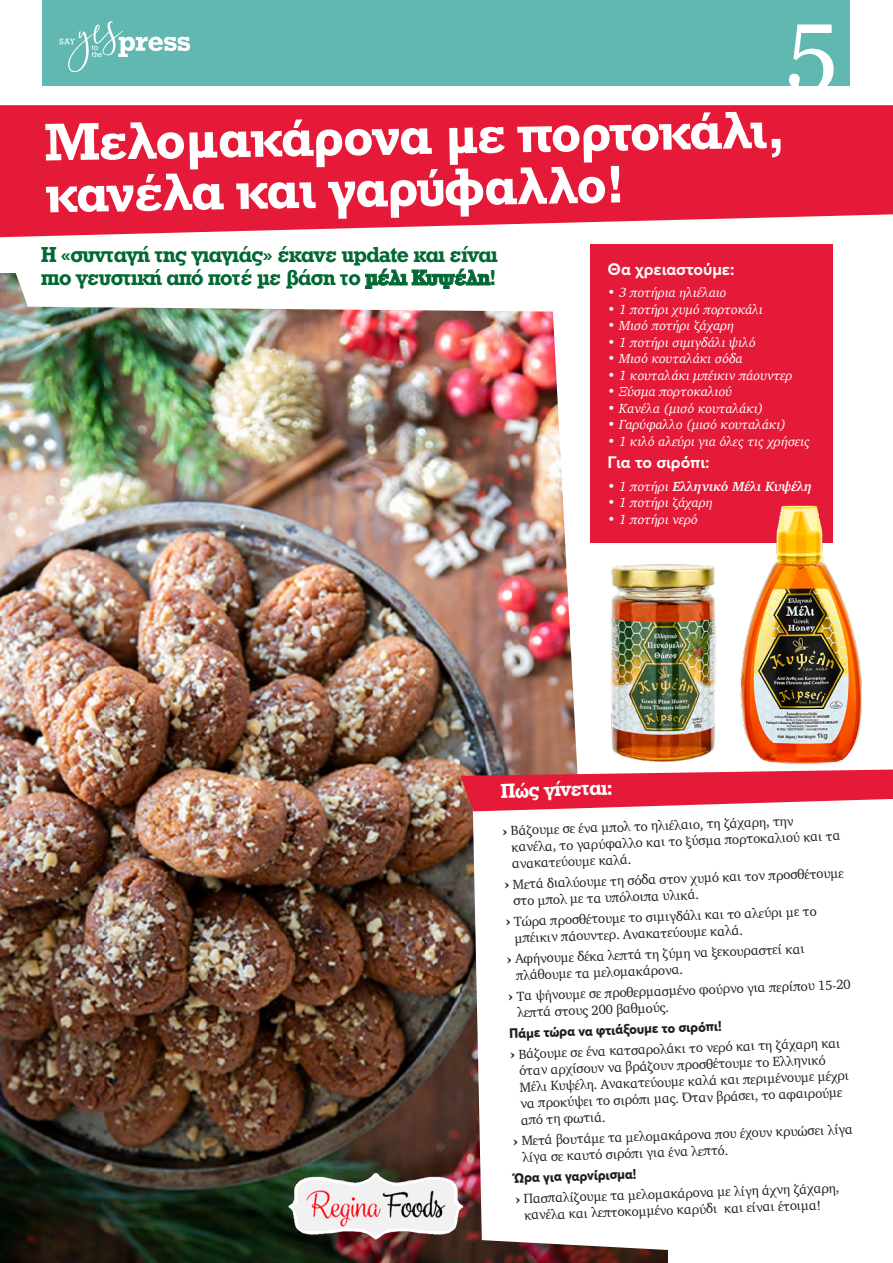
<style>
.page{position:relative;width:893px;height:1263px;background:#fff}
.page>*{position:absolute;margin:0;border:0;box-sizing:border-box;transform-origin:0 0}
.t1{font:97.5px "Georgia";color:#fff}
.t2{font:700 49.65px/51.9px "Rockwell";color:#fff}
.t3{font:22.5px/22.5px "UB Rockwell Bold";letter-spacing:-.025em;color:#006933}
.t4{font:21px "UB Rockwell Bold";color:#fff}
.t5{font:700 16.5px "Averta";letter-spacing:-.005em;color:#fff}
.t6{font:13.5px/16.5px "Charter";color:#231f20}
.t7{font:italic 13.5px "Charter";letter-spacing:-.005em;color:#fff}
.t8{font:800 13.5px "Averta";color:#231f20}
.t9{font:italic 700 13.5px "Charter";letter-spacing:-.005em;color:#fff}
.s1{font-weight:400}
.s2{font-family:"Georgia";font-weight:700}
</style>
<div class="page">
<img style="left:0;top:315px;width:667px;height:948px">
<div style="left:43px;top:0;width:807px;height:85px;background:#61b8b0"></div>
<svg style="left:60px;top:21px;width:130px;height:51px"></svg>
<img style="left:552px;top:315px;width:115px;height:454px">
<svg style="left:0;top:237px;width:553px;height:78px"></svg>
<svg style="left:472px;top:811px;width:196px;height:451px"></svg>
<svg style="left:0;top:105px;width:893px;height:132px;background:#e72d49"></svg>
<svg style="left:460px;top:769px;width:433px;height:42px"></svg>
<div style="left:590px;top:244px;width:243px;height:299px;background:#e51a38"></div>
<img style="left:740px;top:505px;width:122px;height:259px">
<img style="left:287px;top:1171px;width:178px;height:70px">
<img style="left:607px;top:561px;width:109px;height:203px">
<h2 class="t2" style="left:44px;top:116px;width:743px;rotate:-1deg">Μελομακάρονα με πορτοκάλι, κανέλα και γαρύφαλλο!</h2>
<h1 class="t1" style="left:786px;top:-29px;width:53px">5</h1>
<h3 class="t3" style="left:41px;top:244px;width:458px">Η «συνταγή της γιαγιάς» έκανε update και είναι πιο γευστική από ποτέ με βάση το μέλι Κυψέλη!</h3>
<p class="t5" style="left:607px;top:259px;width:128px">Θα χρειαστούμε:</p>
<p class="t7" style="left:607px;top:281px;width:121px">• 3 ποτήρια ηλιέλαιο</p>
<p class="t7" style="left:607px;top:298px;width:157px">• 1 ποτήρι χυμό πορτοκάλι</p>
<p class="t7" style="left:607px;top:314px;width:128px">• Μισό ποτήρι ζάχαρη</p>
<p class="t7" style="left:607px;top:331px;width:150px">• 1 ποτήρι σιμιγδάλι ψιλό</p>
<p class="t7" style="left:607px;top:347px;width:137px">• Μισό κουταλάκι σόδα</p>
<p class="t7" style="left:607px;top:364px;width:186px">• 1 κουταλάκι μπέικιν πάουντερ</p>
<p class="t7" style="left:607px;top:380px;width:126px">• Ξύσμα πορτοκαλιού</p>
<p class="t7" style="left:607px;top:397px;width:157px">• Κανέλα (μισό κουταλάκι)</p>
<p class="t7" style="left:607px;top:413px;width:180px">• Γαρύφαλλο (μισό κουταλάκι)</p>
<p class="t7" style="left:607px;top:430px;width:204px">• 1 κιλό αλεύρι για όλες τις χρήσεις</p>
<p class="t5" style="left:607px;top:452px;width:104px">Για το σιρόπι:</p>
<p class="t9" style="left:607px;top:475px;width:206px"><span class="s1">• 1 ποτήρι</span> Ελληνικό Μέλι Κυψέλη</p>
<p class="t7" style="left:607px;top:491px;width:107px">• 1 ποτήρι ζάχαρη</p>
<p class="t7" style="left:607px;top:508px;width:92px">• 1 ποτήρι νερό</p>
<h3 class="t4" style="left:500px;top:779px;width:113px;rotate:-2deg">Πώς γίνεται:</h3>
<p class="t6" style="left:511px;top:822px;width:331px;text-indent:-9px;rotate:-2deg"><span class="s2">›</span> Βάζουμε σε ένα μπολ το ηλιέλαιο, τη ζάχαρη, την κανέλα, το γαρύφαλλο και το ξύσμα πορτοκαλιού και τα ανακατεύουμε καλά.</p>
<p class="t6" style="left:512px;top:876px;width:333px;text-indent:-9px;rotate:-2deg"><span class="s2">›</span> Μετά διαλύουμε τη σόδα στον χυμό και τον προσθέτουμε στο μπολ με τα υπόλοιπα υλικά.</p>
<p class="t6" style="left:514px;top:913px;width:304px;text-indent:-9px;rotate:-2deg"><span class="s2">›</span> Τώρα προσθέτουμε το σιμιγδάλι και το αλεύρι με το μπέικιν πάουντερ. Ανακατεύουμε καλά.</p>
<p class="t6" style="left:515px;top:950px;width:291px;text-indent:-9px;rotate:-2deg"><span class="s2">›</span> Αφήνουμε δέκα λεπτά τη ζύμη να ξεκουραστεί και πλάθουμε τα μελομακάρονα.</p>
<p class="t6" style="left:516px;top:987px;width:336px;text-indent:-9px;rotate:-2deg"><span class="s2">›</span> Τα ψήνουμε σε προθερμασμένο φούρνο για περίπου 15-20 λεπτά στους 200 βαθμούς.</p>
<p class="t8" style="left:509px;top:1025px;width:214px;rotate:-2deg">Πάμε τώρα να φτιάξουμε το σιρόπι!</p>
<p class="t6" style="left:518px;top:1045px;width:331px;text-indent:-9px;rotate:-2deg"><span class="s2">›</span> Βάζουμε σε ένα κατσαρολάκι το νερό και τη ζάχαρη και όταν αρχίσουν να βράζουν προσθέτουμε το Ελληνικό Μέλι Κυψέλη. Ανακατεύουμε καλά και περιμένουμε μέχρι να προκύψει το σιρόπι μας. Όταν βράσει, το αφαιρούμε από τη φωτιά.</p>
<p class="t6" style="left:521px;top:1132px;width:333px;text-indent:-9px;rotate:-2deg"><span class="s2">›</span> Μετά βουτάμε τα μελομακάρονα που έχουν κρυώσει λίγα λίγα σε καυτό σιρόπι για ένα λεπτό.</p>
<p class="t8" style="left:514px;top:1169px;width:124px;rotate:-2deg">Ώρα για γαρνίρισμα!</p>
<p class="t6" style="left:523px;top:1190px;width:317px;text-indent:-9px;rotate:-2deg"><span class="s2">›</span> Πασπαλίζουμε τα μελομακάρονα με λίγη άχνη ζάχαρη, κανέλα και λεπτοκομμένο καρύδι και είναι έτοιμα!</p>
</div>
